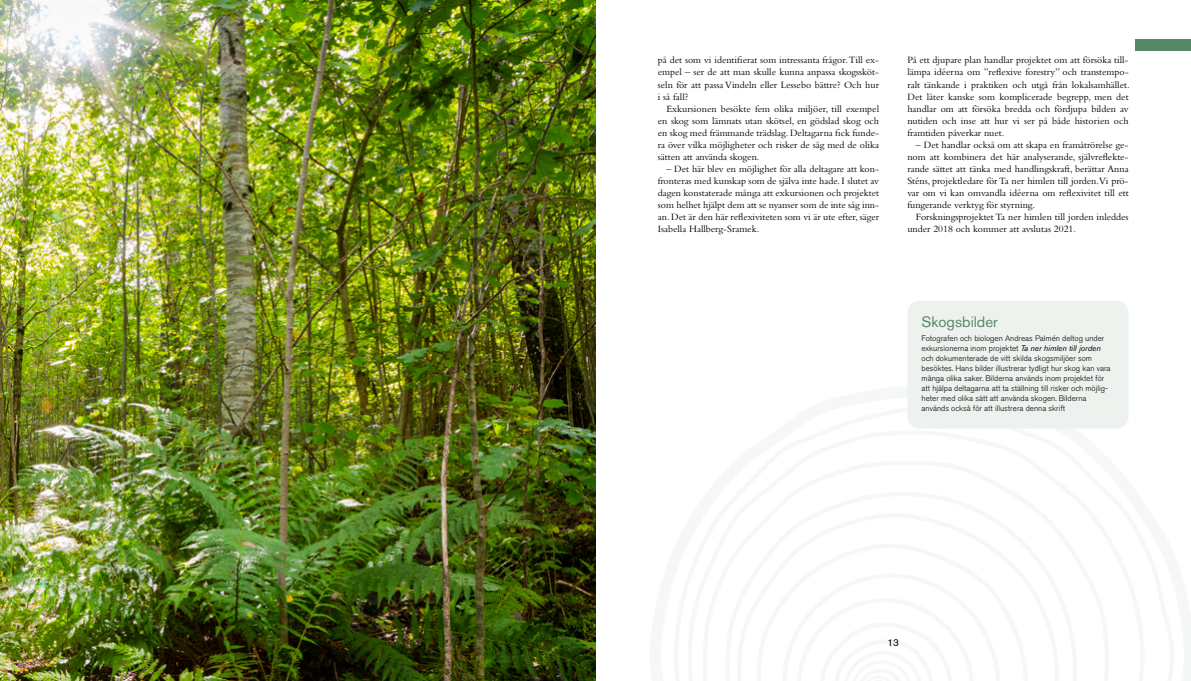
<style>
.page{position:relative;width:1191px;height:681px;background:#fff}
.page>*{position:absolute;margin:0;border:0;box-sizing:border-box;transform-origin:0 0}
.t1{font:15px "Akzidenz Grotesk BE";color:#568867}
.t2{font:10px/12px "Bembo Std";color:#000;text-align:justify}
.t3{font:10px "Akzidenz Grotesk BE";color:#000}
.t4{font:300 8px/10px "Akzidenz Grotesk BE";color:#000}
.s1{font-weight:400;font-style:italic}
</style>
<div class="page">
<div style="left:1134px;top:39px;width:57px;height:12px;background:#568867"></div>
<div style="left:907px;top:300px;width:221px;height:128px;background:#eef2ee;border-radius:12px"></div>
<img style="left:0;top:0;width:595px;height:680px">
<p class="t2" style="left:658px;top:54px;width:223px">på det som vi identifierat som intressanta frågor. Till ex&shy;empel – ser de att man skulle kunna anpassa skogssköt&shy;seln för att passa Vindeln eller Lessebo bättre? Och hur i så fall?</p>
<p class="t2" style="left:658px;top:102px;width:223px;text-indent:8px">Exkursionen besökte fem olika miljöer, till exempel en skog som lämnats utan skötsel, en gödslad skog och en skog med främmande trädslag. Deltagarna fick funde&shy;ra över vilka möjligheter och risker de såg med de olika sätten att använda skogen.</p>
<p class="t2" style="left:658px;top:162px;width:223px;text-indent:8px">– Det här blev en möjlighet för alla deltagare att kon&shy;fronteras med kunskap som de själva inte hade. I slutet av dagen konstaterade många att exkursionen och projektet som helhet hjälpt dem att se nyanser som de inte såg inn&shy;an. Det är den här reflexiviteten som vi är ute efter, säger Isabella Hallberg-Sramek.</p>
<p class="t2" style="left:907px;top:54px;width:224px">På ett djupare plan handlar projektet om att försöka til - lämpa idéerna om ”reflexive forestry” och transtempo&shy;ralt tänkande i praktiken och utgå från lokalsamhället.<br>Det låter kanske som komplicerade begrepp, men det handlar om att försöka bredda och fördjupa bilden av nutiden och inse att hur vi ser på både historien och framtiden påverkar nuet.</p>
<p class="t2" style="left:907px;top:138px;width:223px;text-indent:8px">– Det handlar också om att skapa en framåtrörelse ge&shy;nom att kombinera det här analyserande, självreflekte&shy;rande sättet att tänka med handlingskraft, berättar Anna Sténs, projektledare för Ta ner himlen till jorden.Vi prö&shy;var om vi kan omvandla idéerna om reflexivitet till ett fungerande verktyg för styrning.</p>
<p class="t2" style="left:907px;top:210px;width:223px;text-indent:8px">Forskningsprojektet Ta ner himlen till jorden inleddes under 2018 och kommer att avslutas 2021.</p>
<h1 class="t1" style="left:921px;top:313px;width:78px">Skogsbilder</h1>
<p class="t4" style="left:921px;top:333px;width:190px">Fotografen och biologen Andreas Palmén deltog under exkursionerna inom projektet <span class="s1">Ta ner himlen till jorden </span>och dokumenterade de vitt skilda skogsmiljöer som besöktes. Hans bilder illustrerar tydligt hur skog kan vara många olika saker. Bilderna används inom projektet för att hjälpa deltagarna att ta ställning till risker och möjlig&shy;heter med olika sätt att använda skogen. Bilderna används också för att illustrera denna skrift</p>
<p class="t3" style="left:887px;top:636px;width:13px">13</p>
</div>
